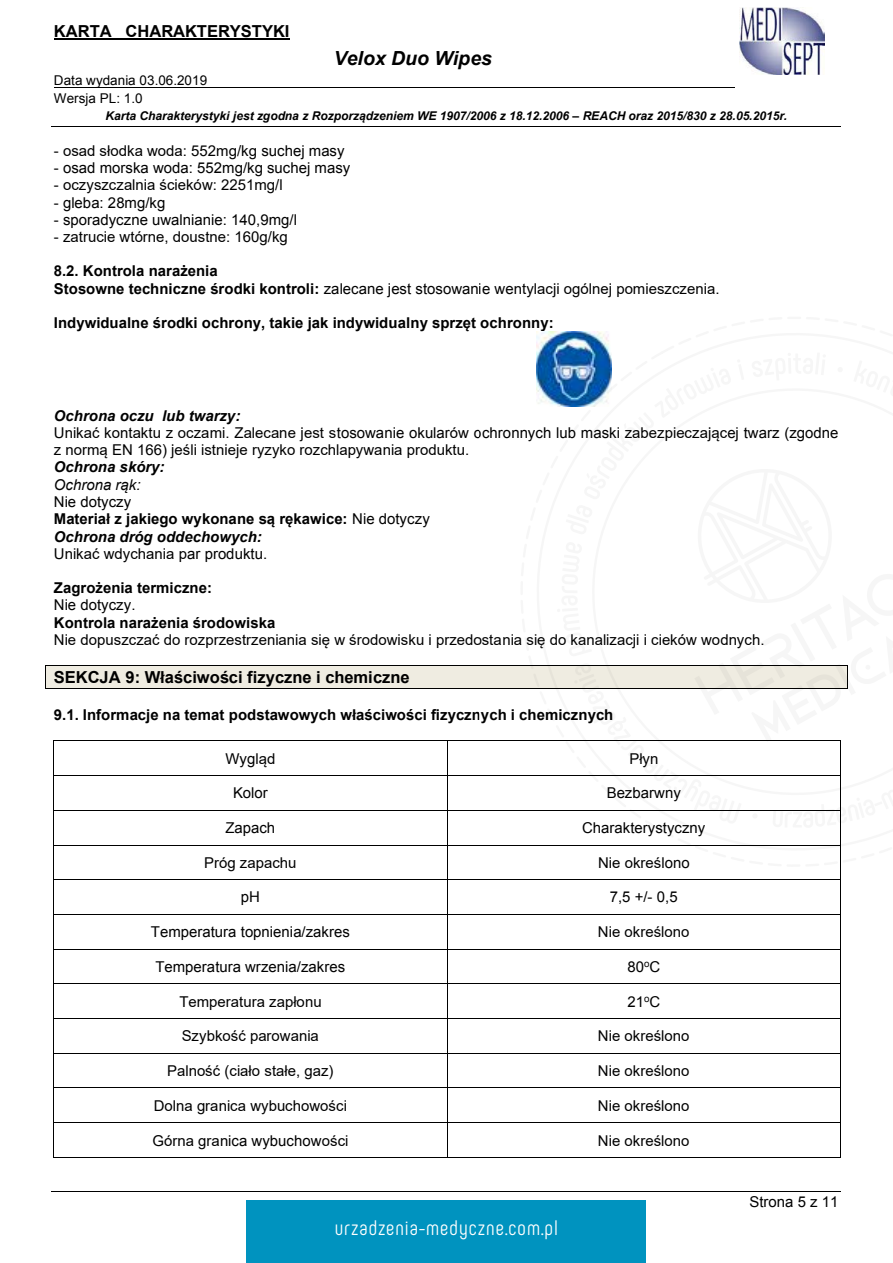
<style>
.page{position:relative;width:893px;height:1263px;background:#fff}
.page>*{position:absolute;margin:0;border:0;box-sizing:border-box;transform-origin:0 0}
.t1{font:21px "Phenomena";letter-spacing:.05em;color:#fff}
.t2{font:italic 700 19.5px "Arial";color:#000}
.t3{font:700 16.5px "Arial";color:#000}
.t4{font:15px/17.2px "Arial";color:#000}
.t5{font:700 15px/17.2px "Arial";color:#000}
.t6{font:italic 700 15px "Arial";color:#000}
.t7{font:italic 15px "Arial";color:#000}
.t8{font:13.5px/17.9px "Arial";color:#000}
.t9{font:italic 700 12px "Arial";letter-spacing:-.005em;color:#000}
.s1{font-weight:400}
.s2{font-style:italic}
</style>
<div class="page">
<hr style="left:54px;top:39px;width:236px;height:1px;background:#000">
<hr style="left:54px;top:87px;width:680px;height:1px;background:#000">
<hr style="left:52px;top:126px;width:789px;height:1px;background:#000">
<hr style="left:52px;top:1191px;width:789px;height:1px;background:#000">
<img style="left:740px;top:8px;width:84px;height:66px">
<div style="left:46px;top:666px;width:801px;height:22px;background:#efece1"></div>
<hr style="left:46px;top:665px;width:801px;height:1px;background:#000">
<hr style="left:46px;top:688px;width:801px;height:1px;background:#000">
<svg style="left:45px;top:665px;width:1px;height:24px"></svg>
<hr style="left:54px;top:740px;width:393px;height:1px;background:#000">
<hr style="left:447px;top:740px;width:393px;height:1px;background:#000">
<hr style="left:54px;top:741px;width:1px;height:34px;background:#000">
<hr style="left:447px;top:741px;width:1px;height:34px;background:#000">
<hr style="left:54px;top:775px;width:393px;height:1px;background:#000">
<hr style="left:447px;top:775px;width:393px;height:1px;background:#000">
<hr style="left:54px;top:776px;width:1px;height:34px;background:#000">
<hr style="left:447px;top:776px;width:1px;height:34px;background:#000">
<hr style="left:54px;top:810px;width:393px;height:1px;background:#000">
<hr style="left:447px;top:810px;width:393px;height:1px;background:#000">
<hr style="left:54px;top:811px;width:1px;height:34px;background:#000">
<hr style="left:447px;top:811px;width:1px;height:34px;background:#000">
<hr style="left:54px;top:845px;width:393px;height:1px;background:#000">
<hr style="left:447px;top:845px;width:393px;height:1px;background:#000">
<hr style="left:54px;top:845px;width:1px;height:34px;background:#000">
<hr style="left:447px;top:845px;width:1px;height:34px;background:#000">
<hr style="left:54px;top:879px;width:393px;height:1px;background:#000">
<hr style="left:447px;top:879px;width:393px;height:1px;background:#000">
<hr style="left:54px;top:880px;width:1px;height:34px;background:#000">
<hr style="left:447px;top:880px;width:1px;height:34px;background:#000">
<hr style="left:840px;top:880px;width:1px;height:34px;background:#000">
<hr style="left:54px;top:914px;width:393px;height:1px;background:#000">
<hr style="left:447px;top:914px;width:393px;height:1px;background:#000">
<hr style="left:54px;top:915px;width:1px;height:34px;background:#000">
<hr style="left:447px;top:915px;width:1px;height:34px;background:#000">
<hr style="left:840px;top:915px;width:1px;height:34px;background:#000">
<hr style="left:54px;top:949px;width:393px;height:1px;background:#000">
<hr style="left:447px;top:949px;width:393px;height:1px;background:#000">
<hr style="left:54px;top:949px;width:1px;height:34px;background:#000">
<hr style="left:447px;top:949px;width:1px;height:34px;background:#000">
<hr style="left:840px;top:949px;width:1px;height:34px;background:#000">
<hr style="left:54px;top:983px;width:393px;height:1px;background:#000">
<hr style="left:447px;top:983px;width:393px;height:1px;background:#000">
<hr style="left:54px;top:984px;width:1px;height:34px;background:#000">
<hr style="left:447px;top:984px;width:1px;height:34px;background:#000">
<hr style="left:840px;top:984px;width:1px;height:34px;background:#000">
<hr style="left:54px;top:1018px;width:393px;height:1px;background:#000">
<hr style="left:447px;top:1018px;width:393px;height:1px;background:#000">
<hr style="left:54px;top:1019px;width:1px;height:34px;background:#000">
<hr style="left:447px;top:1019px;width:1px;height:34px;background:#000">
<hr style="left:840px;top:1019px;width:1px;height:34px;background:#000">
<hr style="left:54px;top:1053px;width:393px;height:1px;background:#000">
<hr style="left:447px;top:1053px;width:393px;height:1px;background:#000">
<hr style="left:54px;top:1054px;width:1px;height:33px;background:#000">
<hr style="left:447px;top:1054px;width:1px;height:33px;background:#000">
<hr style="left:840px;top:1054px;width:1px;height:33px;background:#000">
<hr style="left:54px;top:1087px;width:393px;height:1px;background:#000">
<hr style="left:447px;top:1087px;width:393px;height:1px;background:#000">
<hr style="left:54px;top:1088px;width:1px;height:34px;background:#000">
<hr style="left:447px;top:1088px;width:1px;height:34px;background:#000">
<hr style="left:840px;top:1088px;width:1px;height:34px;background:#000">
<hr style="left:54px;top:1122px;width:393px;height:1px;background:#000">
<hr style="left:447px;top:1122px;width:393px;height:1px;background:#000">
<hr style="left:54px;top:1123px;width:1px;height:34px;background:#000">
<hr style="left:54px;top:1157px;width:393px;height:1px;background:#000">
<hr style="left:447px;top:1123px;width:1px;height:34px;background:#000">
<hr style="left:447px;top:1157px;width:393px;height:1px;background:#000">
<hr style="left:840px;top:1123px;width:1px;height:34px;background:#000">
<div style="left:247px;top:1201px;width:399px;height:62px;background:#0093bf"></div>
<svg style="left:536px;top:331px;width:305px;height:549px"></svg>
<svg style="left:557px;top:352px;width:291px;height:476px"></svg>
<p class="t3" style="left:54px;top:20px;width:237px">KARTA CHARAKTERYSTYKI</p>
<h2 class="t2" style="left:334px;top:46px;width:160px">Velox Duo Wipes</h2>
<p class="t8" style="left:54px;top:72px;width:155px">Data wydania 03.06.2019<br>Wersja PL: 1.0</p>
<p class="t9" style="left:106px;top:108px;width:683px">Karta Charakterystyki jest zgodna z Rozporządzeniem WE 1907/2006 z 18.12.2006 – REACH oraz 2015/830 z 28.05.2015r.</p>
<p class="t4" style="left:54px;top:142px;width:292px">- osad słodka woda: 552mg/kg suchej masy</p>
<p class="t4" style="left:54px;top:159px;width:298px">- osad morska woda: 552mg/kg suchej masy</p>
<p class="t4" style="left:54px;top:176px;width:230px">- oczyszczalnia ścieków: 2251mg/l</p>
<p class="t4" style="left:54px;top:194px;width:113px">- gleba: 28mg/kg</p>
<p class="t4" style="left:54px;top:211px;width:245px">- sporadyczne uwalnianie: 140,9mg/l</p>
<p class="t4" style="left:54px;top:228px;width:235px">- zatrucie wtórne, doustne: 160g/kg</p>
<p class="t5" style="left:54px;top:263px;width:667px">8.2. Kontrola narażenia<br>Stosowne techniczne środki kontroli: <span class="s1">zalecane jest stosowanie wentylacji ogólnej pomieszczenia.</span></p>
<p class="t5" style="left:54px;top:314px;width:501px">Indywidualne środki ochrony, takie jak indywidualny sprzęt ochronny:</p>
<p class="t6" style="left:54px;top:405px;width:188px">Ochrona oczu lub twarzy:</p>
<p class="t4" style="left:54px;top:424px;width:786px">Unikać kontaktu z oczami. Zalecane jest stosowanie okularów ochronnych lub maski zabezpieczającej twarz (zgodne z normą EN 166) jeśli istnieje ryzyko rozchlapywania produktu.</p>
<p class="t6" style="left:54px;top:457px;width:112px">Ochrona skóry:</p>
<p class="t7" style="left:54px;top:475px;width:88px">Ochrona rąk:</p>
<p class="t5" style="left:54px;top:493px;width:377px"><span class="s1">Nie dotyczy<br></span>Materiał z jakiego wykonane są rękawice: <span class="s1">Nie dotyczy<br></span><span class="s2">Ochrona dróg oddechowych:</span></p>
<p class="t4" style="left:54px;top:545px;width:215px">Unikać wdychania par produktu.</p>
<p class="t5" style="left:54px;top:579px;width:160px">Zagrożenia termiczne:</p>
<p class="t4" style="left:54px;top:597px;width:83px">Nie dotyczy.</p>
<p class="t5" style="left:54px;top:614px;width:223px">Kontrola narażenia środowiska</p>
<p class="t4" style="left:54px;top:631px;width:712px">Nie dopuszczać do rozprzestrzeniania się w środowisku i przedostania się do kanalizacji i cieków wodnych.</p>
<p class="t3" style="left:54px;top:666px;width:357px">SEKCJA 9: Właściwości fizyczne i chemiczne</p>
<p class="t5" style="left:54px;top:706px;width:561px">9.1. Informacje na temat podstawowych właściwości fizycznych i chemicznych</p>
<p class="t4" style="left:225px;top:750px;width:51px">Wygląd</p>
<p class="t4" style="left:629px;top:750px;width:30px">Płyn</p>
<p class="t4" style="left:233px;top:785px;width:36px">Kolor</p>
<p class="t4" style="left:607px;top:785px;width:76px">Bezbarwny</p>
<p class="t4" style="left:225px;top:819px;width:51px">Zapach</p>
<p class="t4" style="left:582px;top:819px;width:125px">Charakterystyczny</p>
<p class="t4" style="left:204px;top:854px;width:94px">Próg zapachu</p>
<p class="t4" style="left:598px;top:854px;width:93px">Nie określono</p>
<p class="t4" style="left:241px;top:889px;width:21px">pH</p>
<p class="t4" style="left:610px;top:889px;width:69px">7,5 +/- 0,5</p>
<p class="t4" style="left:151px;top:923px;width:200px">Temperatura topnienia/zakres</p>
<p class="t4" style="left:598px;top:923px;width:93px">Nie określono</p>
<p class="t4" style="left:155px;top:958px;width:191px">Temperatura wrzenia/zakres</p>
<p class="t4" style="left:627px;top:958px;width:34px">80<sup>o</sup>C</p>
<p class="t4" style="left:179px;top:993px;width:144px">Temperatura zapłonu</p>
<p class="t4" style="left:627px;top:993px;width:34px">21<sup>o</sup>C</p>
<p class="t4" style="left:182px;top:1027px;width:139px">Szybkość parowania</p>
<p class="t4" style="left:598px;top:1027px;width:93px">Nie określono</p>
<p class="t4" style="left:167px;top:1062px;width:168px">Palność (ciało stałe, gaz)</p>
<p class="t4" style="left:598px;top:1062px;width:93px">Nie określono</p>
<p class="t4" style="left:154px;top:1097px;width:195px">Dolna granica wybuchowości</p>
<p class="t4" style="left:598px;top:1097px;width:93px">Nie określono</p>
<p class="t4" style="left:153px;top:1131px;width:197px">Górna granica wybuchowości</p>
<p class="t4" style="left:598px;top:1131px;width:93px">Nie określono</p>
<h1 class="t1" style="left:335px;top:1215px;width:225px">urzadzenia-medyczne.com.pl</h1>
<p class="t4" style="left:749px;top:1193px;width:91px">Strona 5 z 11</p>
</div>
